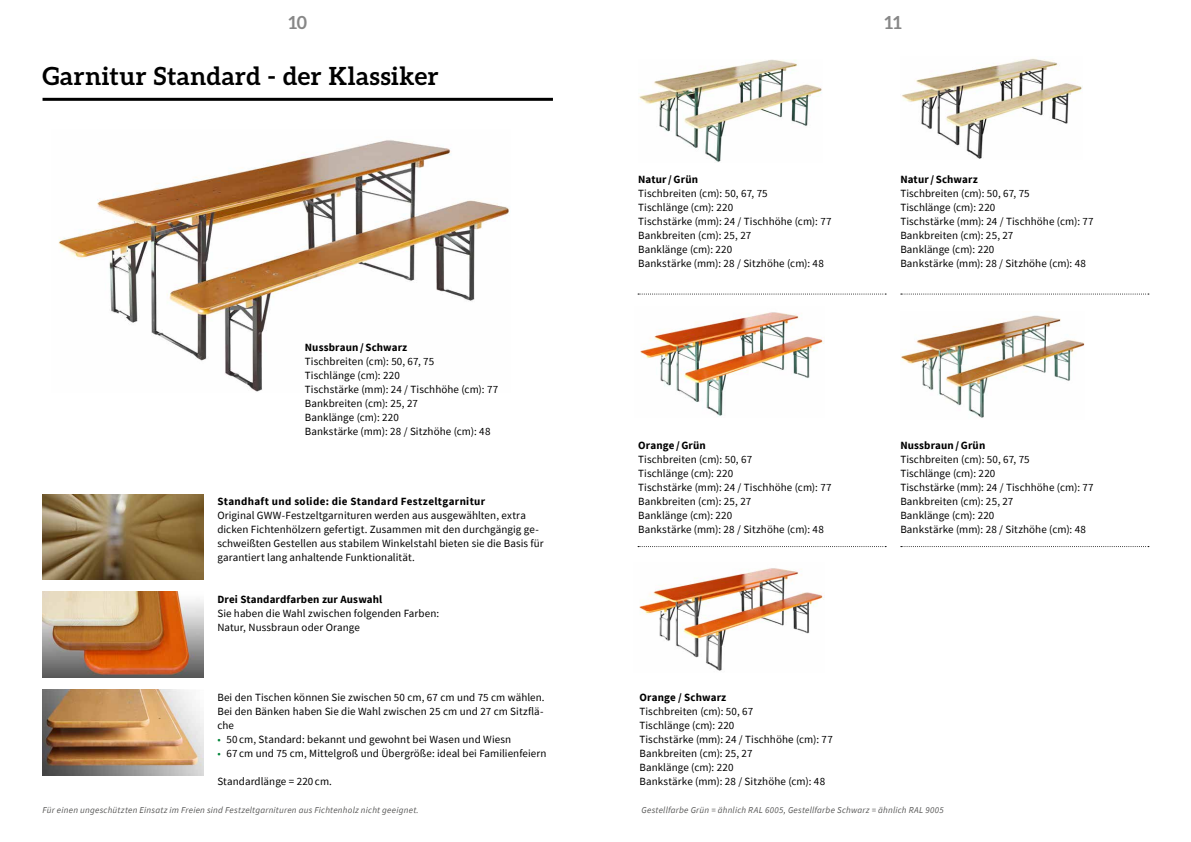
<style>
.page{position:relative;width:1191px;height:842px;background:#fff}
.page>*{position:absolute;margin:0;border:0;box-sizing:border-box;transform-origin:0 0}
.t1{font:700 25px "Aleo";letter-spacing:.025em;color:#000}
.t2{font:700 18px "Aleo";color:#878787}
.t3{font:11px/14px "Source Sans Pro";letter-spacing:.005em;color:#000}
.t4{font:700 11px "Source Sans Pro";letter-spacing:.015em;color:#000}
.t5{font:italic 9px "Source Sans Pro";letter-spacing:.025em;color:#575756}
.s1{color:#008439}
</style>
<div class="page">
<hr style="left:43px;top:98px;width:510px;height:3px;background:#000">
<img style="left:58px;top:140px;width:452px;height:252px">
<img style="left:43px;top:494px;width:160px;height:85px">
<img style="left:43px;top:592px;width:160px;height:86px">
<img style="left:43px;top:689px;width:160px;height:86px">
<svg style="left:638px;top:294px;width:248px;height:1px"></svg>
<svg style="left:638px;top:546px;width:248px;height:1px"></svg>
<svg style="left:900px;top:294px;width:249px;height:1px"></svg>
<svg style="left:900px;top:546px;width:249px;height:1px"></svg>
<img style="left:639px;top:60px;width:183px;height:102px">
<img style="left:902px;top:58px;width:180px;height:101px">
<img style="left:901px;top:315px;width:183px;height:103px">
<img style="left:640px;top:312px;width:184px;height:105px">
<img style="left:639px;top:568px;width:185px;height:103px">
<h2 class="t2" style="left:288px;top:12px;width:20px">10</h2>
<h2 class="t2" style="left:884px;top:12px;width:19px">11</h2>
<h1 class="t1" style="left:43px;top:61px;width:398px">Garnitur Standard - der Klassiker</h1>
<p class="t4" style="left:305px;top:339px;width:104px">Nussbraun / Schwarz</p>
<p class="t3" style="left:305px;top:354px;width:195px">Tischbreiten (cm): 50, 67, 75<br>Tischlänge (cm): 220<br>Tischstärke (mm): 24 / Tischhöhe (cm): 77<br>Bankbreiten (cm): 25, 27<br>Banklänge (cm): 220<br>Bankstärke (mm): 28 / Sitzhöhe (cm): 48</p>
<p class="t4" style="left:217px;top:493px;width:269px">Standhaft und solide: die Standard Festzeltgarnitur</p>
<p class="t3" style="left:217px;top:508px;width:328px">Original GWW-Festzeltgarnituren werden aus ausgewählten, extra dicken Fichtenhölzern gefertigt. Zusammen mit den durchgängig ge&shy;schweißten Gestellen aus stabilem Winkelstahl bieten sie die Basis für garantiert lang anhaltende Funktionalität.</p>
<p class="t4" style="left:217px;top:591px;width:167px">Drei Standardfarben zur Auswahl</p>
<p class="t3" style="left:217px;top:606px;width:223px">Sie haben die Wahl zwischen folgenden Farben:<br>Natur, Nussbraun oder Orange</p>
<p class="t3" style="left:217px;top:690px;width:329px;text-align:justify">Bei den Tischen können Sie zwischen 50 cm, 67 cm und 75 cm wählen.<br>Bei den Bänken haben Sie die Wahl zwischen 25 cm und 27 cm Sitzflä&shy;che</p>
<p class="t3" style="left:217px;top:732px;width:295px"><span class="s1">•</span> 50 cm, Standard: bekannt und gewohnt bei Wasen und Wiesn</p>
<p class="t3" style="left:217px;top:746px;width:331px"><span class="s1">•</span> 67 cm und 75 cm, Mittelgroß und Übergröße: ideal bei Familienfeiern</p>
<p class="t3" style="left:217px;top:774px;width:116px">Standardlänge = 220 cm.</p>
<p class="t5" style="left:43px;top:804px;width:378px">Für einen ungeschützten Einsatz im Freien sind Festzeltgarnituren aus Fichtenholz nicht geeignet.</p>
<p class="t4" style="left:638px;top:171px;width:61px">Natur/Grün</p>
<p class="t3" style="left:638px;top:186px;width:195px">Tischbreiten (cm): 50, 67, 75<br>Tischlänge (cm): 220<br>Tischstärke (mm): 24 / Tischhöhe (cm): 77<br>Bankbreiten (cm): 25, 27<br>Banklänge (cm): 220<br>Bankstärke (mm): 28 / Sitzhöhe (cm): 48</p>
<p class="t4" style="left:900px;top:171px;width:79px">Natur/ Schwarz</p>
<p class="t3" style="left:900px;top:186px;width:195px">Tischbreiten (cm): 50, 67, 75<br>Tischlänge (cm): 220<br>Tischstärke (mm): 24 / Tischhöhe (cm): 77<br>Bankbreiten (cm): 25, 27<br>Banklänge (cm): 220<br>Bankstärke (mm): 28 / Sitzhöhe (cm): 48</p>
<p class="t4" style="left:638px;top:437px;width:69px">Orange /Grün</p>
<p class="t3" style="left:638px;top:452px;width:195px">Tischbreiten (cm): 50, 67<br>Tischlänge (cm): 220<br>Tischstärke (mm): 24 / Tischhöhe (cm): 77<br>Bankbreiten (cm): 25, 27<br>Banklänge (cm): 220<br>Bankstärke (mm): 28 / Sitzhöhe (cm): 48</p>
<p class="t4" style="left:639px;top:689px;width:88px">Orange / Schwarz</p>
<p class="t3" style="left:639px;top:704px;width:195px">Tischbreiten (cm): 50, 67<br>Tischlänge (cm): 220<br>Tischstärke (mm): 24 / Tischhöhe (cm): 77<br>Bankbreiten (cm): 25, 27<br>Banklänge (cm): 220<br>Bankstärke (mm): 28 / Sitzhöhe (cm): 48</p>
<p class="t4" style="left:900px;top:437px;width:86px">Nussbraun /Grün</p>
<p class="t3" style="left:900px;top:452px;width:195px">Tischbreiten (cm): 50, 67, 75<br>Tischlänge (cm): 220<br>Tischstärke (mm): 24 / Tischhöhe (cm): 77<br>Bankbreiten (cm): 25, 27<br>Banklänge (cm): 220<br>Bankstärke (mm): 28 / Sitzhöhe (cm): 48</p>
<p class="t5" style="left:641px;top:804px;width:304px">Gestellfarbe Grün = ähnlich RAL 6005, Gestellfarbe Schwarz = ähnlich RAL 9005</p>
</div>
